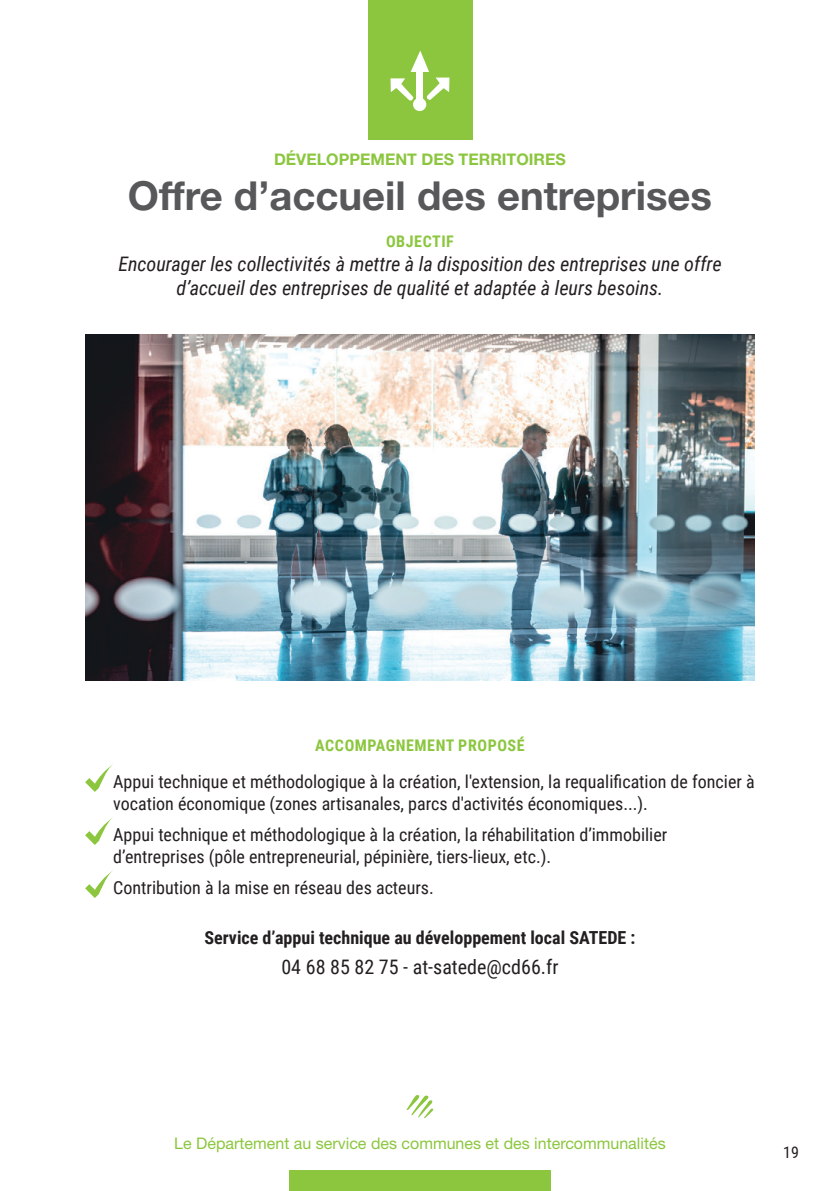
<style>
.page{position:relative;width:840px;height:1191px;background:#fff}
.page>*{position:absolute;margin:0;border:0;box-sizing:border-box;transform-origin:0 0}
.t1{font:700 40px "Helvetica Neue LT Std";color:#57585a}
.t2{font:italic 20px/24px "Roboto Condensed";color:#231f20;text-align:center}
.t3{font:20px "Roboto Condensed";color:#231f20}
.t4{font:18px/21.6px "Roboto Condensed";color:#231f20}
.t5{font:700 18px "Roboto Condensed";color:#231f20}
.t6{font:16px "Helvetica Neue LT Std";color:#8bc63e}
.t7{font:700 16px "Roboto Condensed";letter-spacing:.035em;color:#8bc63e}
.t8{font:700 16px "Helvetica Neue LT Std";color:#8bc63e}
.t9{font:16px "Roboto Condensed";color:#231f20}
</style>
<div class="page">
<div style="left:289px;top:1170px;width:261px;height:21px;background:#8bc63e"></div>
<svg style="left:406px;top:1095px;width:27px;height:24px"></svg>
<div style="left:367px;top:0;width:105px;height:140px;background:#8bc63e"></div>
<svg style="left:410px;top:50px;width:19px;height:22px"></svg>
<div style="left:416px;top:70px;width:7px;height:30px;background:#fff"></div>
<div style="left:413px;top:98px;width:13px;height:13px;background:#fff;border-radius:50%"></div>
<svg style="left:426px;top:78px;width:23px;height:22px"></svg>
<svg style="left:390px;top:78px;width:23px;height:23px"></svg>
<img style="left:85px;top:334px;width:669px;height:346px">
<svg style="left:85px;top:764px;width:28px;height:28px"></svg>
<svg style="left:85px;top:817px;width:28px;height:28px"></svg>
<svg style="left:85px;top:870px;width:28px;height:28px"></svg>
<p class="t8" style="left:274px;top:149px;width:293px">DÉVELOPPEMENT DES TERRITOIRES</p>
<h1 class="t1" style="left:128px;top:171px;width:585px">Offre d’accueil des entreprises</h1>
<p class="t7" style="left:386px;top:230px;width:69px">OBJECTIF</p>
<p class="t2" style="left:118px;top:251px;width:604px">Encourager les collectivités à mettre à la disposition des entreprises une offre d’accueil des entreprises de qualité et adaptée à leurs besoins.</p>
<p class="t7" style="left:315px;top:734px;width:211px">ACCOMPAGNEMENT PROPOSÉ</p>
<p class="t4" style="left:113px;top:770px;width:642px">Appui technique et méthodologique à la création, l'extension, la requalification de foncier à vocation économique (zones artisanales, parcs d'activités économiques...).</p>
<p class="t4" style="left:113px;top:823px;width:555px">Appui technique et méthodologique à la création, la réhabilitation d’immobilier d’entreprises (pôle entrepreneurial, pépinière, tiers-lieux, etc.).</p>
<p class="t4" style="left:113px;top:876px;width:322px">Contribution à la mise en réseau des acteurs.</p>
<p class="t5" style="left:204px;top:925px;width:432px">Service d’appui technique au développement local SATEDE :</p>
<p class="t3" style="left:281px;top:952px;width:278px">04 68 85 82 75 - at-satede@cd66.fr</p>
<p class="t6" style="left:174px;top:1133px;width:492px">Le Département au service des communes et des intercommunalités</p>
<p class="t9" style="left:782px;top:1140px;width:17px">19</p>
</div>
